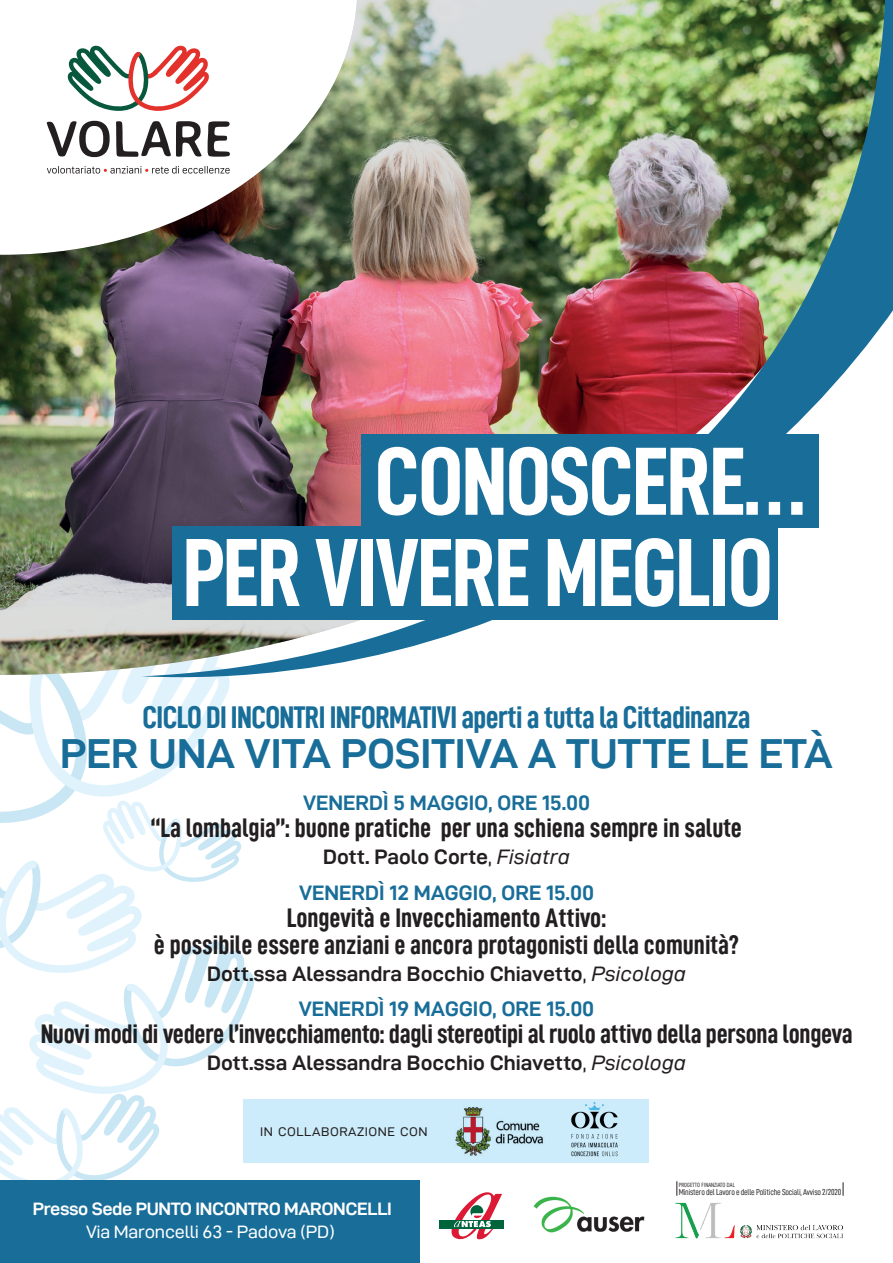
<style>
.page{position:relative;width:893px;height:1263px;background:#fff}
.page>*{position:absolute;margin:0;border:0;box-sizing:border-box;transform-origin:0 0}
.t1{font:97.05px/91.2px "D DIN Condensed Bold";letter-spacing:-.02em;color:#fff}
.t2{font:42px "D DIN Exp Bold";color:#186d99}
.t3{font:31.5px "D DIN Condensed Bold";letter-spacing:-.02em;color:#186d99}
.t4{font:27px/27px "D DIN Condensed Bold";letter-spacing:-.01em;color:#231f20;text-align:center}
.t5{font:21px/35.5px "D DIN Exp Bold";color:#231f20;text-align:center}
.t6{font:21px/35.5px "D DIN Exp Bold";color:#186d99;text-align:center}
.t7{font:18px "D DIN Exp Bold";letter-spacing:-.02em;color:#fff}
.t8{font:18px "D DIN Exp";letter-spacing:-.01em;color:#fff}
.t9{font:12.6px "D DIN Exp";letter-spacing:.045em;color:#231f20}
.t10{font:8.7px "D DIN Condensed";letter-spacing:-.02em;color:#231f20}
.t11{font:6.15px "D DIN Condensed";color:#231f20}
.s1{color:#231f20}
.s2{font-family:"D DIN Exp";color:#231f20}
.s3{font-family:"D DIN Exp Italic";color:#231f20}
.s4{font-family:"D DIN Exp"}
.s5{font-family:"D DIN Exp Italic"}
.s6{color:#186d99}
</style>
<div class="page">
<svg style="left:0;top:675px;width:255px;height:505px"></svg>
<img style="left:0;top:120px;width:142px;height:555px">
<svg style="left:67px;top:45px;width:75px;height:66px"></svg>
<svg style="left:47px;top:121px;width:63px;height:36px"></svg>
<svg style="left:116px;top:121px;width:26px;height:36px"></svg>
<svg style="left:47px;top:166px;width:95px;height:8px"></svg>
<img style="left:142px;top:0;width:751px;height:677px">
<div style="left:0;top:1180px;width:420px;height:83px;background:#186d99"></div>
<div style="left:244px;top:1099px;width:405px;height:63px;background:#ccecfb"></div>
<img style="left:558px;top:1103px;width:74px;height:60px">
<img style="left:455px;top:1103px;width:108px;height:58px">
<div style="left:361px;top:434px;width:458px;height:94px;background:#186d99"></div>
<div style="left:172px;top:526px;width:606px;height:94px;background:#186d99"></div>
<div style="left:439px;top:1220px;width:65px;height:8px;background:#00643d"></div>
<svg style="left:448px;top:1192px;width:54px;height:48px"></svg>
<img style="left:533px;top:1196px;width:112px;height:37px">
<img style="left:675px;top:1195px;width:168px;height:44px">
<svg style="left:843px;top:1182px;width:1px;height:14px"></svg>
<svg style="left:677px;top:1181px;width:1px;height:15px"></svg>
<h1 class="t1" style="left:182px;top:434px;width:624px;text-indent:192px">CONOSCERE…<br>PER VIVERE MEGLIO</h1>
<p class="t3" style="left:142px;top:699px;width:609px">CICLO DI INCONTRI INFORMATIVI aperti a tutta la Cittadinanza</p>
<h2 class="t2" style="left:60px;top:730px;width:774px">PER UNA VITA POSITIVA A TUTTE LE ETÀ</h2>
<p class="t6" style="left:303px;top:785px;width:288px">VENERDÌ 5 MAGGIO, ORE 15.00</p>
<p class="t4" style="left:151px;top:814px;width:593px">“La lombalgia”: buone pratiche per una schiena sempre in salute</p>
<p class="t6" style="left:299px;top:839px;width:296px"><span class="s1">Dott. Paolo Corte</span><span class="s2">,</span> <span class="s3">Fisiatra<br></span>VENERDÌ 12 MAGGIO, ORE 15.00</p>
<p class="t4" style="left:154px;top:903px;width:587px">Longevità e Invecchiamento Attivo:<br>è possibile essere anziani e ancora protagonisti della comunità?</p>
<p class="t5" style="left:207px;top:955px;width:480px">Dott.ssa Alessandra Bocchio Chiavetto<span class="s4">,</span> <span class="s5">Psicologa<br></span><span class="s6">VENERDÌ 19 MAGGIO, ORE 15.00</span></p>
<p class="t4" style="left:40px;top:1020px;width:814px">Nuovi modi di vedere l’invecchiamento: dagli stereotipi al ruolo attivo della persona longeva</p>
<p class="t5" style="left:207px;top:1045px;width:480px">Dott.ssa Alessandra Bocchio Chiavetto<span class="s4">,</span> <span class="s5">Psicologa</span></p>
<p class="t9" style="left:260px;top:1124px;width:169px">IN COLLABORAZIONE CON</p>
<p class="t7" style="left:33px;top:1199px;width:361px">Presso Sede PUNTO INCONTRO MARONCELLI</p>
<p class="t8" style="left:86px;top:1222px;width:250px">Via Maroncelli 63 - Padova (PD)</p>
<p class="t11" style="left:679px;top:1182px;width:58px">PROGETTO FINANZIATO DAL</p>
<p class="t10" style="left:679px;top:1187px;width:164px">Ministero del Lavoro e delle Politiche Sociali, Avviso 2/2020</p>
</div>
